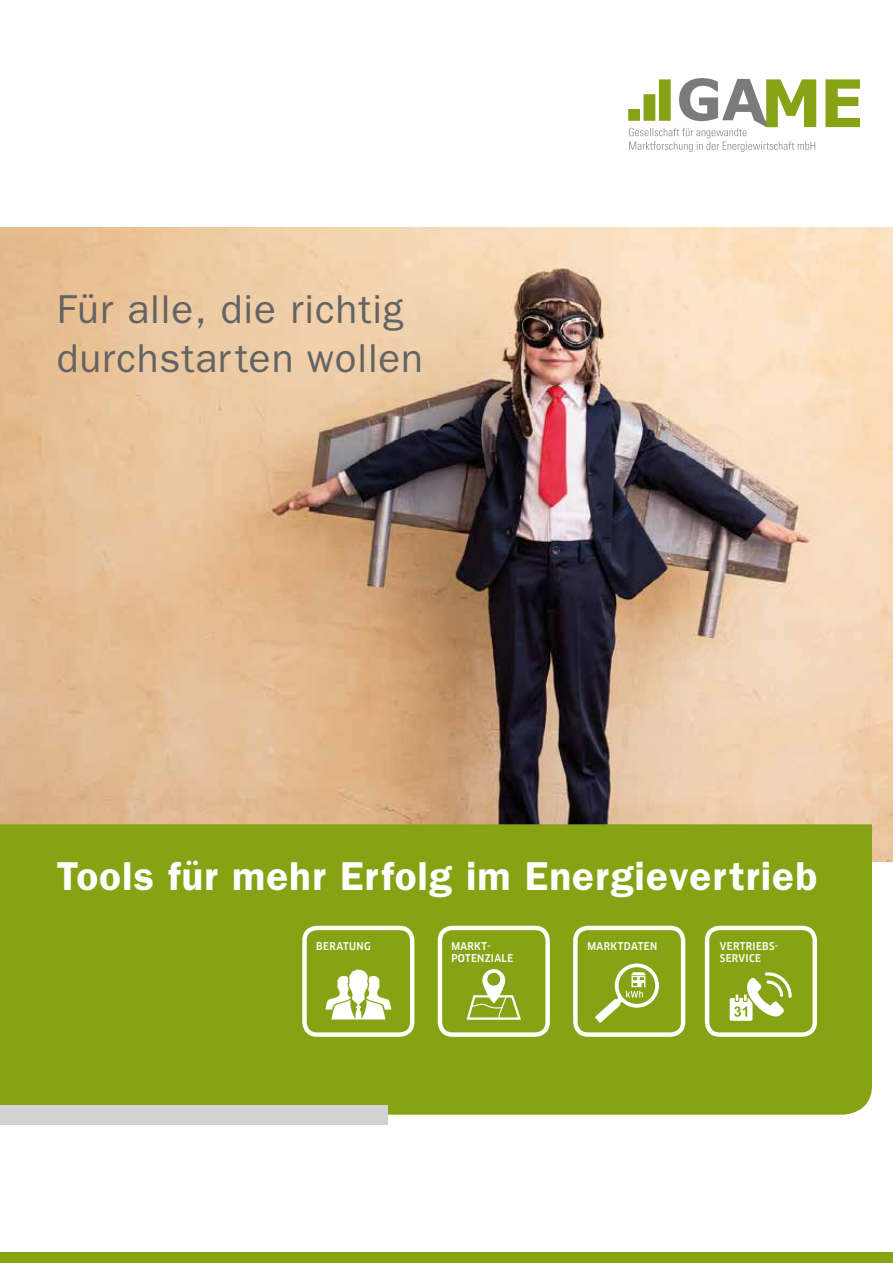
<style>
.page{position:relative;width:893px;height:1263px;background:#fff}
.page>*{position:absolute;margin:0;border:0;box-sizing:border-box;transform-origin:0 0}
.t1{font:40.5px/49.5px "Franklin Gothic";letter-spacing:.025em;color:#646363}
.t2{font:600 40.5px "Franklin Gothic";letter-spacing:.025em;color:#fff}
.t3{font:500 condensed 10.5px/12.8px "Clan OT";letter-spacing:.03em;color:#fff}
</style>
<div class="page">
<div style="left:0;top:1252px;width:893px;height:11px;background:#86a315"></div>
<img style="left:0;top:228px;width:893px;height:633px">
<svg style="left:628px;top:78px;width:232px;height:74px"></svg>
<div style="left:0;top:824px;width:872px;height:291px;background:#86a315"></div>
<div style="left:0;top:1105px;width:388px;height:19px;background:#d2d2d2"></div>
<svg style="left:302px;top:926px;width:112px;height:111px"></svg>
<svg style="left:438px;top:926px;width:112px;height:111px"></svg>
<svg style="left:705px;top:926px;width:112px;height:111px"></svg>
<svg style="left:573px;top:926px;width:112px;height:111px"></svg>
<h1 class="t1" style="left:57px;top:283px;width:368px">Für alle, die richtig durchstarten wollen</h1>
<h1 class="t2" style="left:57px;top:852px;width:762px">Tools für mehr Erfolg im Energievertrieb</h1>
<p class="t3" style="left:316px;top:939px;width:56px">BERATUNG</p>
<p class="t3" style="left:451px;top:939px;width:63px">MARKT-<br>POTENZIALE</p>
<p class="t3" style="left:720px;top:939px;width:60px">VERTRIEBS-<br>SERVICE</p>
<p class="t3" style="left:587px;top:939px;width:71px">MARKTDATEN</p>
</div>
